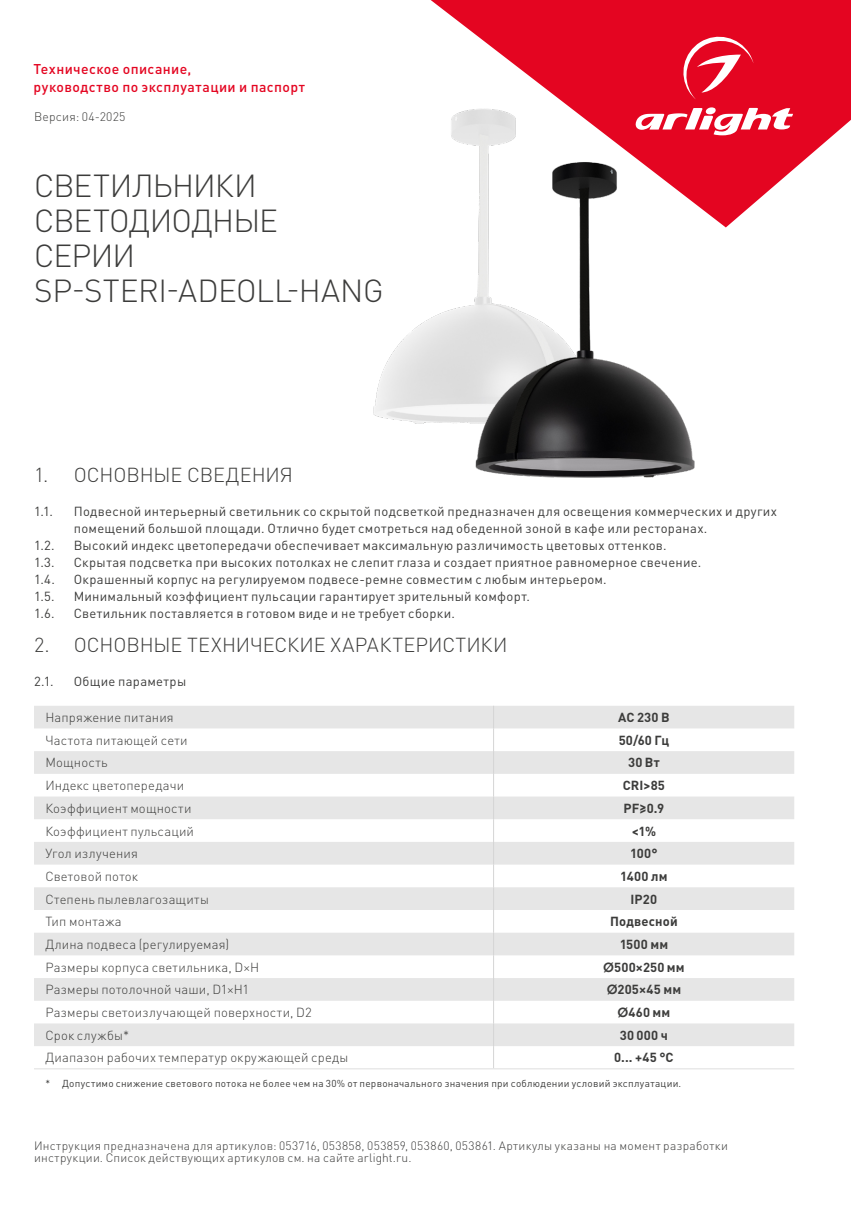
<style>
.page{position:relative;width:851px;height:1214px;background:#fff}
.page>*{position:absolute;margin:0;border:0;box-sizing:border-box;transform-origin:0 0}
.t1{font:300 31.6px/35px "DIN Pro";letter-spacing:-.02em;color:#3c3c3b}
.t2{font:300 20px "DIN Pro";letter-spacing:-.005em;color:#3c3c3b}
.t3{font:500 14px/18px "DIN Pro";letter-spacing:.03em;color:#e40521}
.t4{font:13px/17px "DIN Pro";letter-spacing:.02em;color:#3c3c3b}
.t5{font:300 13px "DIN Pro";letter-spacing:.015em;color:#3c3c3b}
.t6{font:700 13px "DIN Pro";letter-spacing:.01em;color:#3c3c3b}
.t7{font:300 12.2px "DIN Pro";letter-spacing:.015em;color:#3c3c3b}
.t8{font:300 12px/12px "DIN Pro";letter-spacing:.025em;color:#3c3c3b}
.t9{font:10px "DIN Pro";letter-spacing:.025em;color:#3c3c3b}
.s1{font-family:"Century Gothic"}
</style>
<div class="page">
<img style="left:373px;top:305px;width:101px;height:119px">
<img style="left:474px;top:227px;width:220px;height:251px">
<svg style="left:34px;top:706px;width:760px;height:339px;fill:#e6e6e6"></svg>
<svg style="left:493px;top:705px;width:1px;height:363px"></svg>
<hr style="left:34px;top:1068px;width:459px;height:1px;background:#dedede">
<hr style="left:493px;top:1068px;width:301px;height:1px;background:#dedede">
<svg style="left:430px;top:0;width:420px;height:227px;fill:#e40521"></svg>
<svg style="left:632px;top:107px;width:161px;height:31px"></svg>
<svg style="left:678px;top:32px;width:75px;height:67px;background:#e83047"></svg>
<p class="t3" style="left:34px;top:60px;width:273px">Техническое описание,<br>руководство по эксплуатации и паспорт</p>
<p class="t7" style="left:34px;top:108px;width:93px">Версия: 04-2025</p>
<h1 class="t1" style="left:34px;top:167px;width:351px">СВЕТИЛЬНИКИ<br>СВЕТОДИОДНЫЕ<br>СЕРИИ<br>SP-STERI-ADEOLL-HANG</h1>
<h2 class="t2" style="left:34px;top:461px;width:260px">1. ОСНОВНЫЕ СВЕДЕНИЯ</h2>
<p class="t4" style="left:34px;top:502px;width:20px">1.1.</p>
<p class="t4" style="left:74px;top:502px;width:704px">Подвесной интерьерный светильник со скрытой подсветкой предназначен для освещения коммерческих и других помещений большой площади. Отлично будет смотреться над обеденной зоной в кафе или ресторанах.</p>
<p class="t4" style="left:34px;top:536px;width:22px">1.2.</p>
<p class="t4" style="left:74px;top:536px;width:594px">Высокий индекс цветопередачи обеспечивает максимальную различимость цветовых оттенков.</p>
<p class="t4" style="left:34px;top:553px;width:22px">1.3.</p>
<p class="t4" style="left:74px;top:553px;width:629px">Скрытая подсветка при высоких потолках не слепит глаза и создает приятное равномерное свечение.</p>
<p class="t4" style="left:34px;top:570px;width:22px">1.4.</p>
<p class="t4" style="left:74px;top:570px;width:534px">Окрашенный корпус на регулируемом подвесе-ремне совместим с любым интерьером.</p>
<p class="t4" style="left:34px;top:587px;width:22px">1.5.</p>
<p class="t4" style="left:74px;top:587px;width:457px">Минимальный коэффициент пульсации гарантирует зрительный комфорт.</p>
<p class="t4" style="left:34px;top:604px;width:22px">1.6.</p>
<p class="t4" style="left:74px;top:604px;width:383px">Светильник поставляется в готовом виде и не требует сборки.</p>
<h2 class="t2" style="left:34px;top:631px;width:475px">2. ОСНОВНЫЕ ТЕХНИЧЕСКИЕ ХАРАКТЕРИСТИКИ</h2>
<p class="t4" style="left:34px;top:672px;width:21px">2.1.</p>
<p class="t4" style="left:74px;top:672px;width:114px">Общие параметры</p>
<p class="t5" style="left:45px;top:708px;width:130px">Напряжение питания</p>
<p class="t6" style="left:618px;top:708px;width:53px">AC 230 В</p>
<p class="t5" style="left:45px;top:731px;width:144px">Частота питающей сети</p>
<p class="t6" style="left:618px;top:731px;width:52px">50/60 Гц</p>
<p class="t5" style="left:45px;top:753px;width:64px">Мощность</p>
<p class="t6" style="left:628px;top:753px;width:33px">30 Вт</p>
<p class="t5" style="left:45px;top:776px;width:140px">Индекс цветопередачи</p>
<p class="t6" style="left:622px;top:776px;width:44px">CRI&gt;85</p>
<p class="t5" style="left:45px;top:799px;width:148px">Коэффициент мощности</p>
<p class="t6" style="left:623px;top:799px;width:42px">PF≥0.9</p>
<p class="t5" style="left:45px;top:821px;width:150px">Коэффициент пульсаций</p>
<p class="t6" style="left:631px;top:821px;width:26px">&lt;1%</p>
<p class="t5" style="left:45px;top:844px;width:94px">Угол излучения</p>
<p class="t6" style="left:630px;top:844px;width:29px">100°</p>
<p class="t5" style="left:45px;top:867px;width:94px">Световой поток</p>
<p class="t6" style="left:620px;top:867px;width:49px">1400 лм</p>
<p class="t5" style="left:45px;top:889px;width:165px">Степень пылевлагозащиты</p>
<p class="t6" style="left:630px;top:889px;width:28px">IP20</p>
<p class="t5" style="left:45px;top:912px;width:78px">Тип монтажа</p>
<p class="t6" style="left:610px;top:912px;width:69px">Подвесной</p>
<p class="t5" style="left:45px;top:935px;width:185px">Длина подвеса (регулируемая)</p>
<p class="t6" style="left:619px;top:935px;width:50px">1500 мм</p>
<p class="t5" style="left:45px;top:957px;width:215px">Размеры корпуса светильника, D×H</p>
<p class="t6" style="left:603px;top:957px;width:83px"><span class="s1">Ø</span>500×250 мм</p>
<p class="t5" style="left:45px;top:980px;width:205px">Размеры потолочной чаши, D1×H1</p>
<p class="t6" style="left:606px;top:980px;width:76px"><span class="s1">Ø</span>205×45 мм</p>
<p class="t5" style="left:45px;top:1003px;width:268px">Размеры светоизлучающей поверхности, D2</p>
<p class="t6" style="left:617px;top:1003px;width:54px"><span class="s1">Ø</span>460 мм</p>
<p class="t5" style="left:45px;top:1026px;width:85px">Срок службы*</p>
<p class="t6" style="left:619px;top:1026px;width:50px">30 000 ч</p>
<p class="t5" style="left:45px;top:1048px;width:304px">Диапазон рабочих температур окружающей среды</p>
<p class="t6" style="left:614px;top:1048px;width:61px">0... +45 °С</p>
<p class="t9" style="left:45px;top:1076px;width:637px">* Допустимо снижение светового потока не более чем на 30% от первоначального значения при соблюдении условий эксплуатации.</p>
<p class="t8" style="left:34px;top:1138px;width:695px">Инструкция предназначена для артикулов: 053716, 053858, 053859, 053860, 053861. Артикулы указаны на момент разработки инструкции. Список действующих артикулов см. на сайте arlight.ru.</p>
</div>
